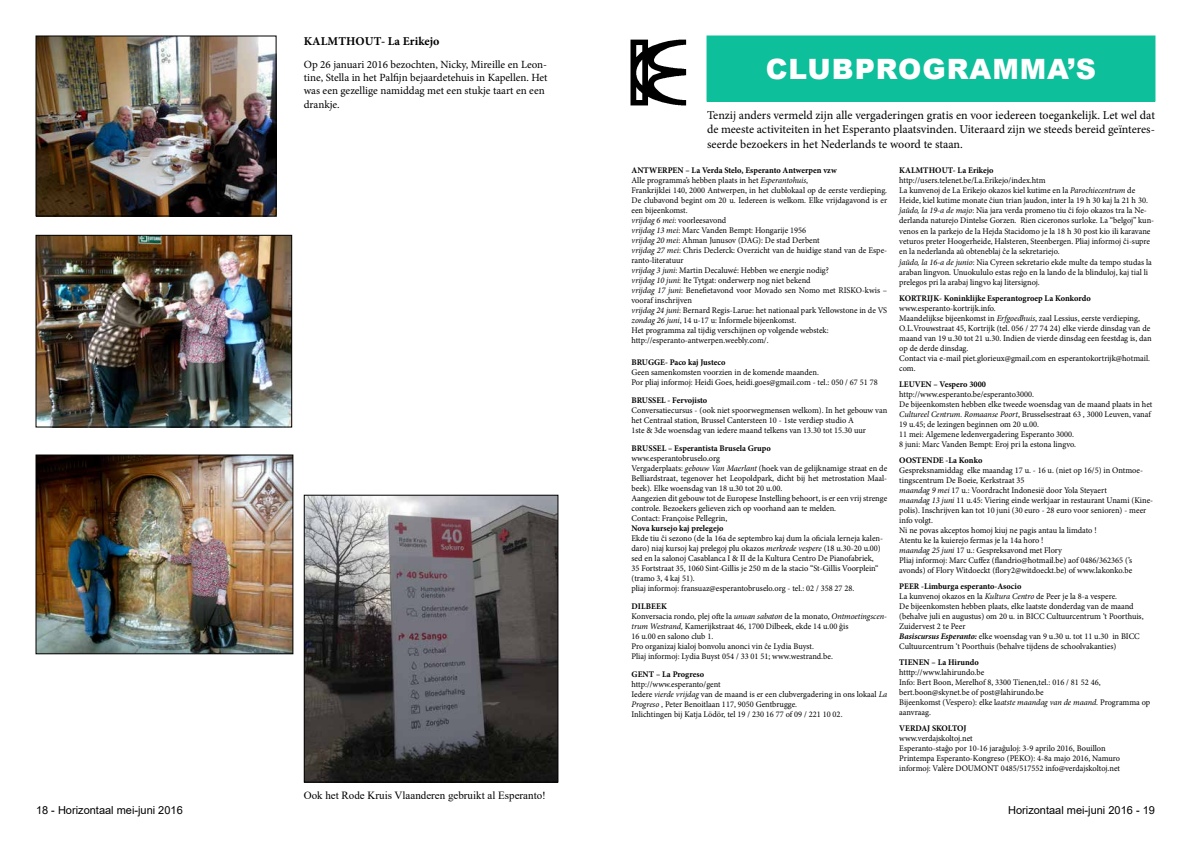
<style>
.page{position:relative;width:1191px;height:842px;background:#fff}
.page>*{position:absolute;margin:0;border:0;box-sizing:border-box;transform-origin:0 0}
.t1{font:900 28px "Arial";letter-spacing:.035em;color:#fff}
.t2{font:12px/14.4px "Minion Pro";color:#000;text-align:justify}
.t3{font:700 12px "Minion Pro";letter-spacing:.005em;color:#000}
.t4{font:11px/13.2px "Minion Pro";color:#000}
.t5{font:11px "Arial";color:#000}
.t6{font:11px "Times New Roman";color:#000}
.t7{font:8.6px/10px "Minion Pro";color:#000}
.t8{font:700 8.6px "Minion Pro";color:#000}
.t9{font:700 8.6px "Minion Pro";letter-spacing:-.02em;color:#000}
.s1{font-weight:700}
.s2{font-style:italic}
.s3{font-weight:700;font-style:italic}
</style>
<div class="page">
<img style="left:630px;top:39px;width:57px;height:67px">
<div style="left:707px;top:36px;width:448px;height:65px;background:#0dbf9b"></div>
<div style="left:706px;top:36px;width:449px;height:66px;border:1px solid #0dbf9b"></div>
<img style="left:38px;top:38px;width:236px;height:176px">
<div style="left:36px;top:36px;width:240px;height:180px;border:1px solid #000"></div>
<img style="left:38px;top:237px;width:252px;height:188px">
<div style="left:36px;top:235px;width:256px;height:192px;border:1px solid #000"></div>
<img style="left:38px;top:456px;width:253px;height:196px">
<div style="left:36px;top:454px;width:257px;height:200px;border:1px solid #000"></div>
<img style="left:306px;top:497px;width:250px;height:283px">
<div style="left:304px;top:495px;width:254px;height:287px;border:1px solid #000"></div>
<h2 class="t3" style="left:304px;top:32px;width:137px">KALMTHOUT- La Erikejo</h2>
<p class="t4" style="left:304px;top:58px;width:245px">Op 26 januari 2016 bezochten, Nicky, Mireille en Leon&shy;tine, Stella in het Palfijn bejaardetehuis in Kapellen. Het was een gezellige namiddag met een stukje taart en een drankje.</p>
<p class="t6" style="left:304px;top:787px;width:244px">Ook het Rode Kruis Vlaanderen gebruikt al Esperanto!</p>
<h1 class="t1" style="left:766px;top:48px;width:332px">CLUBPROGRAMMA’S</h1>
<p class="t2" style="left:707px;top:108px;width:449px">Tenzij anders vermeld zijn alle vergaderingen gratis en voor iedereen toegankelijk. Let wel dat de meeste activiteiten in het Esperanto plaatsvinden. Uiteraard zijn we steeds bereid geïnteres&shy;seerde bezoekers in het Nederlands te woord te staan.</p>
<p class="t7" style="left:631px;top:165px;width:257px"><span class="s1">ANTWERPEN – La Verda Stelo, Esperanto Antwerpen vzw<br></span>Alle programma’s hebben plaats in het <span class="s2">Esperantohuis</span>,<br>Frankrijklei 140, 2000 Antwerpen, in het clublokaal op de eerste verdieping.<br>De clubavond begint om 20 u. Iedereen is welkom. Elke vrijdagavond is er een bijeenkomst.<br><span class="s2">vrijdag 6 mei</span>: voorleesavond<br><span class="s2">vrijdag 13 mei</span>: Marc Vanden Bempt: Hongarije 1956<br><span class="s2">vrijdag 20 mei</span>: Ahman Junusov (DAG): De stad Derbent<br><span class="s2">vrijdag 27 mei</span>: Chris Declerck: Overzicht van de huidige stand van de Espe&shy;ranto-literatuur<br><span class="s2">vrijdag 3 juni</span>: Martin Decaluwé: Hebben we energie nodig?<br><span class="s2">vrijdag 10 juni</span>: Ite Tytgat: onderwerp nog niet bekend<br><span class="s2">vrijdag 17 juni</span>: Benefietavond voor Movado sen Nomo met RISKO-kwis – vooraf inschrijven<br><span class="s2">vrijdag 24 juni</span>: Bernard Regis-Larue: het nationaal park Yellowstone in de VS <span class="s2">zondag 26 juni</span>, 14 u-17 u: Informele bijeenkomst.<br>Het programma zal tijdig verschijnen op volgende webstek: http://esperanto-antwerpen.weebly.com/.</p>
<p class="t8" style="left:631px;top:356px;width:95px">BRUGGE- Paco kaj Justeco</p>
<p class="t7" style="left:631px;top:367px;width:248px">Geen samenkomsten voorzien in de komende maanden.<br>Por pliaj informoj: Heidi Goes, heidi.goes@gmail.com - tel.: 050 / 67 51 78</p>
<p class="t8" style="left:631px;top:394px;width:77px">BRUSSEL - Fervojisto</p>
<p class="t7" style="left:631px;top:405px;width:257px">Conversatiecursus - (ook niet spoorwegmensen welkom). In het gebouw van het Centraal station, Brussel Cantersteen 10 - 1ste verdiep studio A<br>1ste &amp; 3de woensdag van iedere maand telkens van 13.30 tot 15.30 uur</p>
<p class="t8" style="left:631px;top:442px;width:141px">BRUSSEL – Esperantista Brusela Grupo</p>
<p class="t7" style="left:631px;top:453px;width:257px">www.esperantobruselo.org<br>Vergaderplaats: <span class="s2">gebouw Van Maerlant</span> (hoek van de gelijknamige straat en de Belliardstraat, tegenover het Leopoldpark, dicht bij het metrostation Maal&shy;beek). Elke woensdag van 18 u.30 tot 20 u.00.<br>Aangezien dit gebouw tot de Europese Instelling behoort, is er een vrij strenge controle. Bezoekers gelieven zich op voorhand aan te melden.<br>Contact: Françoise Pellegrin,</p>
<p class="t8" style="left:631px;top:522px;width:93px">Nova kursejo kaj prelegejo</p>
<p class="t7" style="left:631px;top:533px;width:253px">Ekde tiu ĉi sezono (de la 16a de septembro kaj dum la oficiala lerneja kalen&shy;daro) niaj kursoj kaj prelegoj plu okazos <span class="s2">merkrede vespere</span> (18 u.30-20 u.00) sed en la salonoj Casablanca I &amp; II de la Kultura Centro De Pianofabriek, 35 Fortstraat 35, 1060 Sint-Gillis je 250 m de la stacio “St-Gillis Voorplein“ (tramo 3, 4 kaj 51).<br>pliaj informoj: fransuaz@esperantobruselo.org - tel.: 02 / 358 27 28.</p>
<p class="t7" style="left:631px;top:601px;width:257px"><span class="s1">DILBEEK<br></span>Konversacia rondo, plej ofte la <span class="s2">unuan sabaton</span> de la monato, <span class="s2">Ontmoetingscen&shy;trum Westrand,</span> Kamerijkstraat 46, 1700 Dilbeek, ekde 14 u.00 ĝis<br>16 u.00 en salono club 1.<br>Pro organizaj kialoj bonvolu anonci vin ĉe Lydia Buyst.<br>Pliaj informoj: Lydia Buyst 054 / 33 01 51; www.westrand.be.</p>
<p class="t8" style="left:631px;top:668px;width:74px">GENT – La Progreso</p>
<p class="t7" style="left:631px;top:679px;width:257px">http://www.esperanto/gent<br>Iedere <span class="s2">vierde vrijdag</span> van de maand is er een clubvergadering in ons lokaal <span class="s2">La Progreso</span> , Peter Benoitlaan 117, 9050 Gentbrugge.<br>Inlichtingen bij Katja Lödör, tel 19 / 230 16 77 of 09 / 221 10 02.</p>
<p class="t8" style="left:899px;top:164px;width:96px">KALMTHOUT- La Erikejo</p>
<p class="t7" style="left:899px;top:175px;width:256px;line-height:10.3px">http://users.telenet.be/La.Erikejo/index.htm<br>La kunvenoj de La Erikejo okazos kiel kutime en la <span class="s2">Parochiecentrum</span> de Heide, kiel kutime monate ĉiun trian ĵaudon, inter la 19 h 30 kaj la 21 h 30. <span class="s2">ĵaŭdo, la 19-a de majo</span>: Nia jara verda promeno tiu ĉi fojo okazos tra la Ne&shy;derlanda naturejo Dintelse Gorzen. Rien ciceronos surloke. La “belgoj” kun&shy;venos en la parkejo de la Hejda Stacidomo je la 18 h 30 post kio ili karavane veturos preter Hoogerheide, Halsteren, Steenbergen. Pliaj informoj ĉi-supre en la nederlanda aŭ obteneblaj ĉe la sekretariejo.<br><span class="s2">ĵaŭdo, la 16-a de junio</span>: Nia Cyreen sekretario ekde multe da tempo studas la araban lingvon. Unuokululo estas reĝo en la lando de la blinduloj, kaj tial li prelegos pri la arabaj lingvo kaj litersignoj.</p>
<p class="t8" style="left:899px;top:292px;width:193px">KORTRIJK- Koninklijke Esperantogroep La Konkordo</p>
<p class="t7" style="left:899px;top:303px;width:254px">www.esperanto-kortrijk.info.<br>Maandelijkse bijeenkomst in <span class="s2">Erfgoedhuis</span>, zaal Lessius, eerste verdieping, O.L.Vrouwstraat 45, Kortrijk (tel. 056 / 27 74 24) elke vierde dinsdag van de maand van 19 u.30 tot 21 u.30. Indien de vierde dinsdag een feestdag is, dan op de derde dinsdag.<br>Contact via e-mail piet.glorieux@gmail.com en esperantokortrijk@hotmail. com.</p>
<p class="t8" style="left:899px;top:378px;width:88px">LEUVEN – Vespero 3000</p>
<p class="t7" style="left:899px;top:390px;width:255px">http://www.esperanto.be/esperanto3000.<br>De bijeenkomsten hebben elke tweede woensdag van de maand plaats in het <span class="s2">Cultureel Centrum. Romaanse Poort</span>, Brusselsestraat 63 , 3000 Leuven, vanaf 19 u.45; de lezingen beginnen om 20 u.00.<br>11 mei: Algemene ledenvergadering Esperanto 3000.<br>8 juni: Marc Vanden Bempt: Eroj pri la estona lingvo.</p>
<p class="t8" style="left:899px;top:454px;width:85px">OOSTENDE -La Konko</p>
<p class="t7" style="left:899px;top:466px;width:255px">Gespreksnamiddag elke maandag 17 u. - 16 u. (niet op 16/5) in Ontmoe&shy;tingscentrum De Boeie, Kerkstraat 35<br><span class="s2">maandag 9 mei</span> 17 u.: Voordracht Indonesië door Yola Steyaert<br><span class="s2">maandag 13 juni</span> 11 u.45: Viering einde werkjaar in restaurant Unami (Kine&shy;polis). Inschrijven kan tot 10 juni (30 euro - 28 euro voor senioren) - meer info volgt.<br>Ni ne povas akceptos homoj kiuj ne pagis antau la limdato !<br>Atentu ke la kuierejo fermas je la 14a horo !<br><span class="s2">maandag 25 juni</span> 17 u.: Gespreksavond met Flory<br>Pliaj informoj: Marc Cuffez (flandrio@hotmail.be) aof 0486/362365 (’s avonds) of Flory Witdoeckt (flory2@witdoeckt.be) of www.lakonko.be</p>
<p class="t7" style="left:899px;top:582px;width:246px"><span class="s1">PEER -Limburga esperanto-Asocio<br></span>La kunvenoj okazos en la <span class="s2">Kultura Centro</span> de Peer je la 8-a vespere.<br>De bijeenkomsten hebben plaats, elke laatste donderdag van de maand (behalve juli en augustus) om 20 u. in BICC Cultuurcentrum ‘t Poorthuis, Zuidervest 2 te Peer<br><span class="s3">Basiscursus Esperanto:</span> elke woensdag van 9 u.30 u. tot 11 u.30 in BICC Cultuurcentrum ‘t Poorthuis (behalve tijdens de schoolvakanties)</p>
<p class="t8" style="left:899px;top:656px;width:81px">TIENEN – La Hirundo</p>
<p class="t7" style="left:899px;top:668px;width:252px">htttp://www.lahirundo.be<br>Info: Bert Boon, Merelhof 8, 3300 Tienen,tel.: 016 / 81 52 46, bert.boon@skynet.be of post@lahirundo.be<br>Bijeenkomst (Vespero): elke l<span class="s2">aatste maandag van de maand</span>. Programma op aanvraag.</p>
<p class="t9" style="left:899px;top:722px;width:69px">VERDAJ SKOLTOJ</p>
<p class="t7" style="left:899px;top:734px;width:222px">www.verdajskoltoj.net<br>Esperanto-staĝo por 10-16 jaraĝuloj: 3-9 aprilo 2016, Bouillon Printempa Esperanto-Kongreso (PEKO): 4-8a majo 2016, Namuro informoj: Valère DOUMONT 0485/517552 info@verdajskoltoj.net</p>
<p class="t5" style="left:36px;top:802px;width:148px">18 - Horizontaal mei-juni 2016</p>
<p class="t5" style="left:1008px;top:802px;width:148px">Horizontaal mei-juni 2016 - 19</p>
</div>
